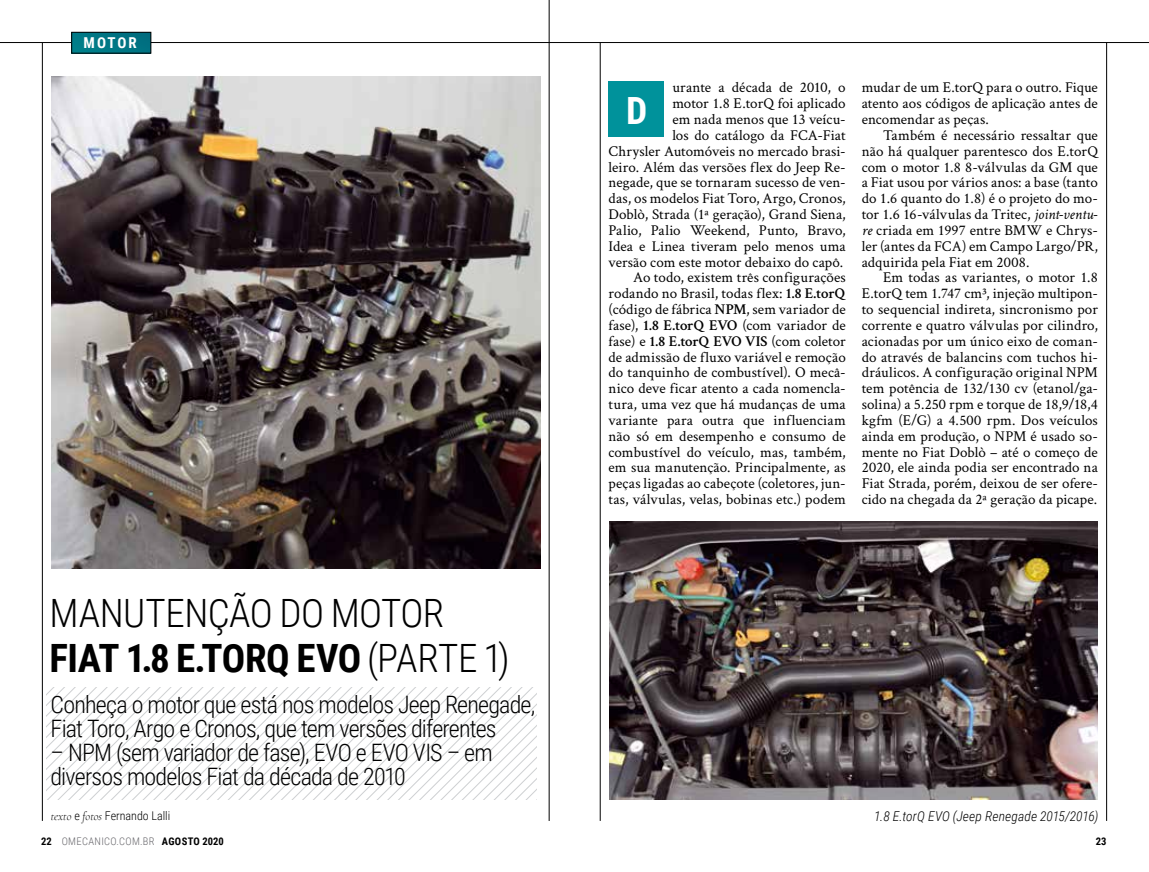
<style>
.page{position:relative;width:1149px;height:872px;background:#fff}
.page>*{position:absolute;margin:0;border:0;box-sizing:border-box;transform-origin:0 0}
.t1{font:300 39px/45px "Roboto Condensed";letter-spacing:-.015em;color:#000}
.t2{font:700 37.5px "Roboto Condensed";color:#fff}
.t3{font:300 24px/24px "Roboto Condensed";letter-spacing:-.035em;color:#000}
.t4{font:15px/15.9px "Crimson Text";letter-spacing:.005em;color:#000001;text-align:justify}
.t5{font:700 15px "Roboto Condensed";letter-spacing:.13em;color:#fff}
.t6{font:italic 300 13.5px "Roboto Condensed";letter-spacing:.01em;color:#000}
.t7{font:300 12px "Roboto Condensed";color:#000}
.t8{font:300 10.5px "Roboto Condensed";letter-spacing:.035em;color:#68676c}
.t9{font:700 10.5px "Roboto Condensed";color:#000}
.s1{font-weight:700}
.s2{font-family:"Cormorant";font-style:italic}
.s3{font-weight:600}
.s4{font-style:italic}
.s5{font-weight:700;color:#000}
</style>
<div class="page">
<svg style="left:47px;top:687px;width:489px;height:112px"></svg>
<hr style="left:548px;top:0;width:1px;height:821px;background:#000">
<hr style="left:1105px;top:43px;width:1px;height:778px;background:#000">
<hr style="left:42px;top:43px;width:1px;height:778px;background:#000">
<hr style="left:0;top:42px;width:1148px;height:1px;background:#000">
<img style="left:51px;top:77px;width:489px;height:491px">
<hr style="left:599px;top:43px;width:1px;height:778px;background:#000">
<div style="left:608px;top:82px;width:55px;height:55px;background:#00929b"></div>
<div style="left:72px;top:32px;width:79px;height:21px;background:#007785"></div>
<div style="left:71px;top:32px;width:80px;height:21px;border:1px solid #000"></div>
<img style="left:609px;top:521px;width:488px;height:278px">
<p class="t5" style="left:84px;top:32px;width:55px">MOTOR</p>
<h1 class="t1" style="left:50px;top:588px;width:461px">MANUTENÇÃO DO MOTOR<br><span class="s1">FIAT 1.8 E.TORQ EVO</span> (PARTE 1)</h1>
<h3 class="t3" style="left:50px;top:691px;width:486px">Conheça o motor que está nos modelos Jeep Renegade,<br>Fiat Toro, Argo e Cronos, que tem versões diferentes</h3>
<h3 class="t3" style="left:50px;top:739px;width:443px">– NPM (sem variador de fase), EVO e EVO VIS – em diversos modelos Fiat da década de 2010</h3>
<p class="t7" style="left:51px;top:807px;width:121px"><span class="s2">texto</span> e <span class="s2">fotos</span> Fernando Lalli</p>
<p class="t4" style="left:608px;top:79px;width:239px;text-align:right">urante a década de 2010, o<br>motor 1.8 E.torQ foi aplicado<br>em nada menos que 13 veícu-<br>los do catálogo da FCA-Fiat<br>Chrysler Automóveis no mercado brasi&shy;leiro. Além das versões flex do Jeep Re&shy;negade, que se tornaram sucesso de ven&shy;das, os modelos Fiat Toro, Argo, Cronos, Doblò, Strada (1ª geração), Grand Siena, Palio, Palio Weekend, Punto, Bravo, Idea e Linea tiveram pelo menos uma versão com este motor debaixo do capô.<br>Ao todo, existem três configurações rodando no Brasil, todas flex: <span class="s3">1.8 E.torQ </span>(código de fábrica <span class="s3">NPM</span>, sem variador de fase), <span class="s3">1.8 E.torQ EVO</span> (com variador de fase) e <span class="s3">1.8 E.torQ EVO VIS</span> (com coletor de admissão de fluxo variável e remoção do tanquinho de combustível). O mecâ&shy;nico deve ficar atento a cada nomencla&shy;tura, uma vez que há mudanças de uma variante para outra que influenciam não só em desempenho e consumo de combustível do veículo, mas, também, em sua manutenção. Principalmente, as peças ligadas ao cabeçote (coletores, jun&shy;tas, válvulas, velas, bobinas etc.) podem</p>
<h2 class="t2" style="left:626px;top:84px;width:23px">D</h2>
<p class="t4" style="left:861px;top:79px;width:237px">mudar de um E.torQ para o outro. Fique atento aos códigos de aplicação antes de encomendar as peças.</p>
<p class="t4" style="left:861px;top:127px;width:238px;text-indent:21px">Também é necessário ressaltar que não há qualquer parentesco dos E.torQ com o motor 1.8 8-válvulas da GM que a Fiat usou por vários anos: a base (tanto do 1.6 quanto do 1.8) é o projeto do mo&shy;tor 1.6 16-válvulas da Tritec, <span class="s4">joint-ventu&shy;re</span> criada em 1997 entre BMW e Chrys&shy;ler (antes da FCA) em Campo Largo/PR, adquirida pela Fiat em 2008.</p>
<p class="t4" style="left:861px;top:269px;width:238px;text-indent:21px">Em todas as variantes, o motor 1.8<br>E.torQ tem 1.747 cm³, injeção multipon&shy;to sequencial indireta, sincronismo por corrente e quatro válvulas por cilindro, acionadas por um único eixo de coman&shy;do através de balancins com tuchos hi&shy;dráulicos. A configuração original NPM tem potência de 132/130 cv (etanol/ga&shy;solina) a 5.250 rpm e torque de 18,9/18,4 kgfm (E/G) a 4.500 rpm. Dos veículos ainda em produção, o NPM é usado so&shy;mente no Fiat Doblò – até o começo de 2020, ele ainda podia ser encontrado na Fiat Strada, porém, deixou de ser ofere&shy;cido na chegada da 2ª geração da picape.</p>
<p class="t6" style="left:874px;top:806px;width:226px">1.8 E.torQ EVO (Jeep Renegade 2015/2016)</p>
<p class="t8" style="left:41px;top:834px;width:184px"><span class="s5">22</span> OMECANICO.COM.BR <span class="s5">AGOSTO 2020</span></p>
<p class="t9" style="left:1095px;top:834px;width:12px">23</p>
</div>
